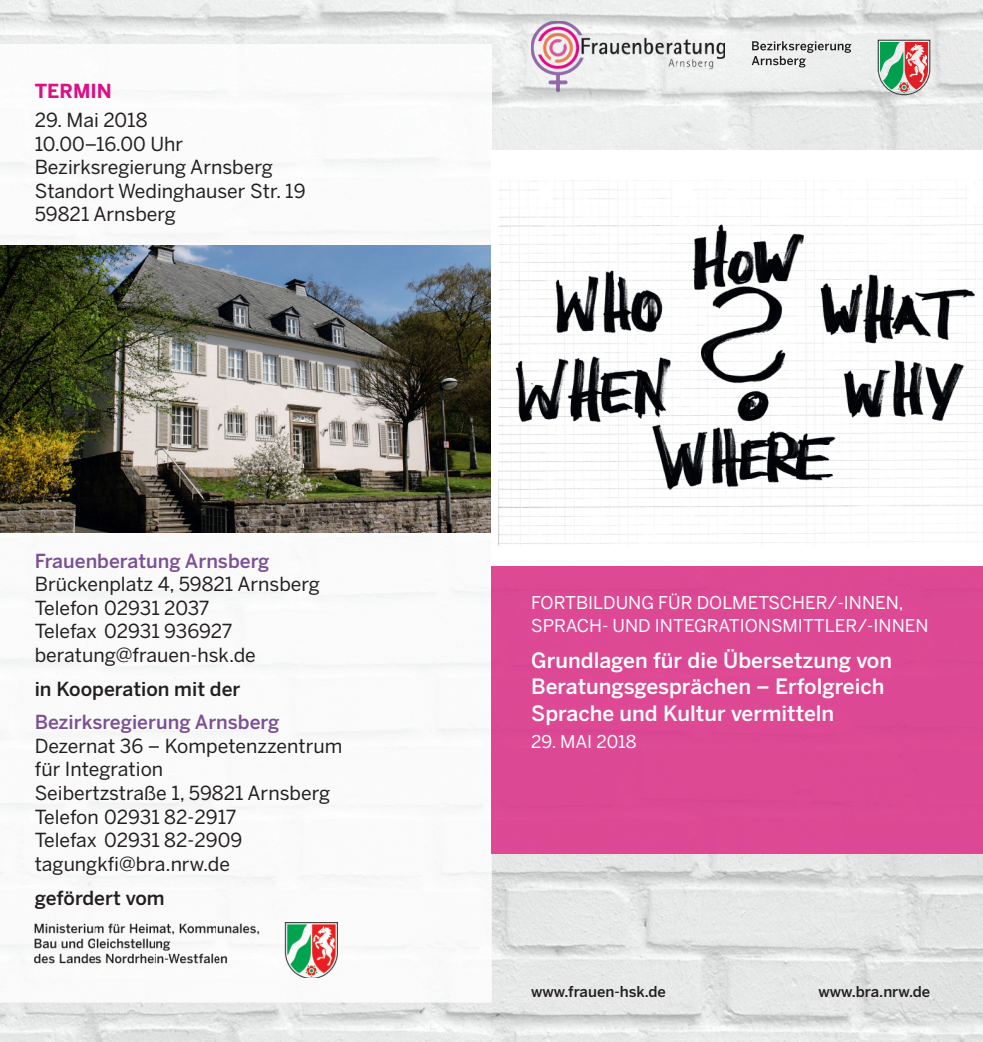
<style>
.page{position:relative;width:983px;height:1042px;background:#fff}
.page>*{position:absolute;margin:0;border:0;box-sizing:border-box;transform-origin:0 0}
.t1{font:500 21px/26.2px "Benton Sans";color:#fff}
.t2{font:19.25px/23.6px "Benton Sans";color:#231f20}
.t3{font:500 19.25px "Benton Sans";color:#7c5094}
.t4{font:500 19.25px "Benton Sans";color:#231f20}
.t5{font:700 19.25px "Benton Sans";color:#db0f87}
.t6{font:17.5px/22.8px "Benton Sans";color:#fff}
.t7{font:500 14.88px "Benton Sans";color:#231f20}
</style>
<div class="page">
<img style="left:0;top:0;width:982px;height:1042px">
<img style="left:0;top:45px;width:491px;height:957px">
<img style="left:491px;top:150px;width:491px;height:703px">
<img style="left:531px;top:21px;width:193px;height:73px">
<img style="left:877px;top:40px;width:52px;height:55px">
<img style="left:879px;top:42px;width:30px;height:51px">
<img style="left:904px;top:42px;width:23px;height:48px">
<svg style="left:751px;top:41px;width:100px;height:26px"></svg>
<img style="left:0;top:245px;width:491px;height:288px">
<img style="left:35px;top:922px;width:302px;height:56px">
<p class="t5" style="left:35px;top:80px;width:79px">TERMIN</p>
<p class="t2" style="left:35px;top:108px;width:272px">29. Mai 2018<br>10.00–16.00 Uhr<br>Bezirksregierung Arnsberg<br>Standort Wedinghauser Str. 19<br>59821 Arnsberg</p>
<p class="t3" style="left:35px;top:549px;width:236px">Frauenberatung Arnsberg</p>
<p class="t2" style="left:35px;top:572px;width:286px">Brückenplatz 4, 59821 Arnsberg<br>Telefon 02931 2037<br>Telefax 02931 936927 beratung@frauen-hsk.de</p>
<p class="t4" style="left:35px;top:677px;width:207px">in Kooperation mit der</p>
<p class="t3" style="left:35px;top:711px;width:246px">Bezirksregierung Arnsberg</p>
<p class="t2" style="left:35px;top:734px;width:309px">Dezernat 36 – Kompetenzzentrum für Integration<br>Seibertzstraße 1, 59821 Arnsberg<br>Telefon 02931 82-2917<br>Telefax 02931 82-2909 tagungkfi@bra.nrw.de</p>
<p class="t4" style="left:35px;top:886px;width:131px">gefördert vom</p>
<p class="t6" style="left:531px;top:591px;width:399px">FORTBILDUNG FÜR DOLMETSCHER/-INNEN,<br>SPRACH- UND INTEGRATIONSMITTLER/-INNEN</p>
<p class="t1" style="left:531px;top:647px;width:362px">Grundlagen für die Übersetzung von<br>Beratungsgesprächen – Erfolgreich<br>Sprache und Kultur vermitteln</p>
<p class="t6" style="left:531px;top:730px;width:107px">29. MAI 2018</p>
<p class="t7" style="left:531px;top:983px;width:136px">www.frauen-hsk.de</p>
<p class="t7" style="left:818px;top:983px;width:113px">www.bra.nrw.de</p>
</div>
